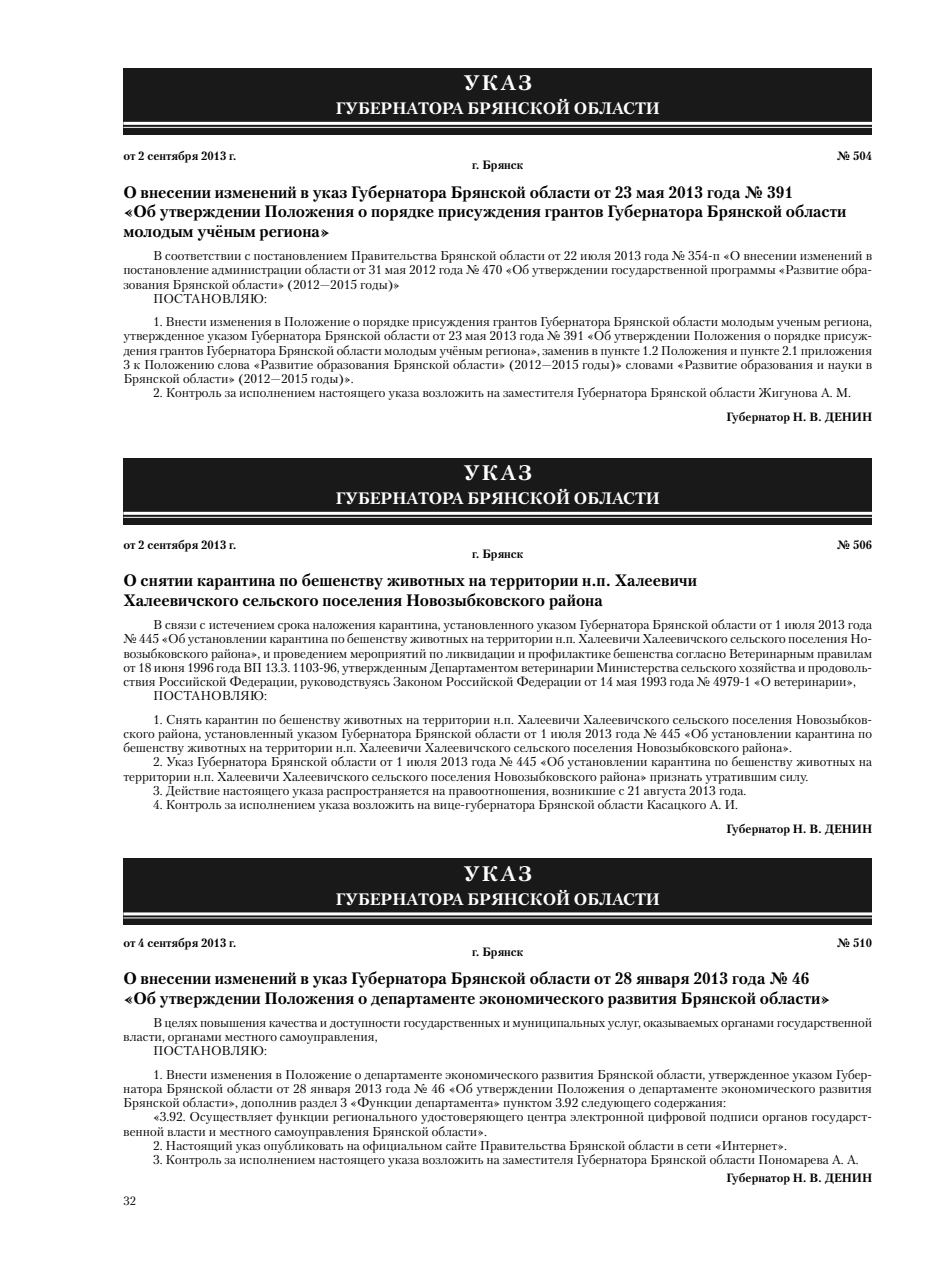
<style>
.page{position:relative;width:936px;height:1276px;background:#fff}
.page>*{position:absolute;margin:0;border:0;box-sizing:border-box;transform-origin:0 0}
.t1{font:700 21px "Petersburg C";letter-spacing:.1em;color:#fff}
.t2{font:700 16.5px/19.5px "Petersburg C";color:#000}
.t3{font:700 16.5px "Petersburg C";color:#fff}
.t4{font:12.75px/14.2px "Petersburg C";color:#000;text-align:justify}
.t5{font:700 12px "Petersburg C";color:#000}
.t6{font:12px "Petersburg C";color:#000}
</style>
<div class="page">
<div style="left:123px;top:68px;width:749px;height:67px;background:#191919"></div>
<hr style="left:123px;top:122px;width:749px;height:3px;background:#fff">
<hr style="left:123px;top:127px;width:749px;height:1px;background:#fff">
<div style="left:123px;top:458px;width:749px;height:66px;background:#191919"></div>
<hr style="left:123px;top:512px;width:749px;height:3px;background:#fff">
<hr style="left:123px;top:517px;width:749px;height:1px;background:#fff">
<div style="left:123px;top:858px;width:749px;height:67px;background:#191919"></div>
<hr style="left:123px;top:912px;width:749px;height:3px;background:#fff">
<hr style="left:123px;top:917px;width:749px;height:1px;background:#fff">
<h1 class="t1" style="left:463px;top:71px;width:70px">УКАЗ</h1>
<p class="t3" style="left:336px;top:99px;width:325px">ГУБЕРНАТОРА БРЯНСКОЙ ОБЛАСТИ</p>
<p class="t5" style="left:123px;top:149px;width:115px">от 2 сентября 2013 г.</p>
<p class="t5" style="left:836px;top:149px;width:37px">№ 504</p>
<p class="t5" style="left:472px;top:158px;width:53px">г. Брянск</p>
<p class="t2" style="left:123px;top:182px;width:724px">О внесении изменений в указ Губернатора Брянской области от 23 мая 2013 года № 391<br>«Об утверждении Положения о порядке присуждения грантов Губернатора Брянской области молодым учёным региона»</p>
<p class="t4" style="left:153px;top:248px;width:720px">В соответствии с постановлением Правительства Брянской области от 22 июля 2013 года № 354-п «О внесении изменений в</p>
<p class="t4" style="left:123px;top:263px;width:750px">постановление администрации области от 31 мая 2012 года № 470 «Об утверждении государственной программы «Развитие обра-</p>
<p class="t4" style="left:123px;top:277px;width:278px">зования Брянской области» (2012—2015 годы)»</p>
<p class="t4" style="left:153px;top:291px;width:115px">ПОСТАНОВЛЯЮ:</p>
<p class="t4" style="left:123px;top:314px;width:750px;text-indent:30px">1. Внести изменения в Положение о порядке присуждения грантов Губернатора Брянской области молодым ученым региона, утвержденное указом Губернатора Брянской области от 23 мая 2013 года № 391 «Об утверждении Положения о порядке присуж&shy;дения грантов Губернатора Брянской области молодым учёным региона», заменив в пункте 1.2 Положения и пункте 2.1 приложения 3 к Положению слова «Развитие образования Брянской области» (2012—2015 годы)» словами «Развитие образования и науки в Брянской области» (2012—2015 годы)».</p>
<p class="t4" style="left:153px;top:386px;width:699px">2. Контроль за исполнением настоящего указа возложить на заместителя Губернатора Брянской области Жигунова А. М.</p>
<p class="t5" style="left:726px;top:409px;width:147px">Губернатор Н. В. ДЕНИН</p>
<h1 class="t1" style="left:463px;top:461px;width:70px">УКАЗ</h1>
<p class="t3" style="left:336px;top:489px;width:325px">ГУБЕРНАТОРА БРЯНСКОЙ ОБЛАСТИ</p>
<p class="t5" style="left:123px;top:538px;width:115px">от 2 сентября 2013 г.</p>
<p class="t5" style="left:836px;top:538px;width:37px">№ 506</p>
<p class="t5" style="left:472px;top:547px;width:53px">г. Брянск</p>
<p class="t2" style="left:123px;top:571px;width:575px">О снятии карантина по бешенству животных на территории н.п. Халеевичи<br>Халеевичского сельского поселения Новозыбковского района</p>
<p class="t4" style="left:153px;top:617px;width:720px">В связи с истечением срока наложения карантина, установленного указом Губернатора Брянской области от 1 июля 2013 года</p>
<p class="t4" style="left:123px;top:632px;width:750px">№ 445 «Об установлении карантина по бешенству животных на территории н.п. Халеевичи Халеевичского сельского поселения Но-</p>
<p class="t4" style="left:123px;top:646px;width:750px">возыбковского района», и проведением мероприятий по ликвидации и профилактике бешенства согласно Ветеринарным правилам</p>
<p class="t4" style="left:123px;top:660px;width:750px">от 18 июня 1996 года ВП 13.3. 1103-96, утвержденным Департаментом ветеринарии Министерства сельского хозяйства и продоволь-</p>
<p class="t4" style="left:123px;top:674px;width:734px">ствия Российской Федерации, руководствуясь Законом Российской Федерации от 14 мая 1993 года № 4979-1 «О ветеринарии»,</p>
<p class="t4" style="left:153px;top:689px;width:115px">ПОСТАНОВЛЯЮ:</p>
<p class="t4" style="left:123px;top:712px;width:750px;text-indent:30px">1. Снять карантин по бешенству животных на территории н.п. Халеевичи Халеевичского сельского поселения Новозыбков&shy;ского района, установленный указом Губернатора Брянской области от 1 июля 2013 года № 445 «Об установлении карантина по бешенству животных на территории н.п. Халеевичи Халеевичского сельского поселения Новозыбковского района».</p>
<p class="t4" style="left:123px;top:755px;width:750px;text-indent:30px">2. Указ Губернатора Брянской области от 1 июля 2013 года № 445 «Об установлении карантина по бешенству животных на территории н.п. Халеевичи Халеевичского сельского поселения Новозыбковского района» признать утратившим силу.</p>
<p class="t4" style="left:153px;top:783px;width:594px">3. Действие настоящего указа распространяется на правоотношения, возникшие с 21 августа 2013 года.</p>
<p class="t4" style="left:153px;top:797px;width:586px">4. Контроль за исполнением указа возложить на вице-губернатора Брянской области Касацкого А. И.</p>
<p class="t5" style="left:726px;top:821px;width:147px">Губернатор Н. В. ДЕНИН</p>
<h1 class="t1" style="left:463px;top:861px;width:70px">УКАЗ</h1>
<p class="t3" style="left:336px;top:889px;width:325px">ГУБЕРНАТОРА БРЯНСКОЙ ОБЛАСТИ</p>
<p class="t5" style="left:123px;top:935px;width:115px">от 4 сентября 2013 г.</p>
<p class="t5" style="left:836px;top:935px;width:37px">№ 510</p>
<p class="t5" style="left:472px;top:944px;width:53px">г. Брянск</p>
<p class="t2" style="left:123px;top:968px;width:708px">О внесении изменений в указ Губернатора Брянской области от 28 января 2013 года № 46 «Об утверждении Положения о департаменте экономического развития Брянской области»</p>
<p class="t4" style="left:153px;top:1015px;width:720px">В целях повышения качества и доступности государственных и муниципальных услуг, оказываемых органами государственной</p>
<p class="t4" style="left:123px;top:1029px;width:256px">власти, органами местного самоуправления,</p>
<p class="t4" style="left:153px;top:1043px;width:115px">ПОСТАНОВЛЯЮ:</p>
<p class="t4" style="left:123px;top:1067px;width:750px;text-indent:30px">1. Внести изменения в Положение о департаменте экономического развития Брянской области, утвержденное указом Губер&shy;натора Брянской области от 28 января 2013 года № 46 «Об утверждении Положения о департаменте экономического развития Брянской области», дополнив раздел 3 «Функции департамента» пунктом 3.92 следующего содержания:</p>
<p class="t4" style="left:123px;top:1109px;width:750px;text-indent:30px">«3.92. Осуществляет функции регионального удостоверяющего центра электронной цифровой подписи органов государст&shy;венной власти и местного самоуправления Брянской области».</p>
<p class="t4" style="left:153px;top:1138px;width:635px">2. Настоящий указ опубликовать на официальном сайте Правительства Брянской области в сети «Интернет».</p>
<p class="t4" style="left:153px;top:1152px;width:707px">3. Контроль за исполнением настоящего указа возложить на заместителя Губернатора Брянской области Пономарева А. А.</p>
<p class="t5" style="left:726px;top:1171px;width:147px">Губернатор Н. В. ДЕНИН</p>
<p class="t6" style="left:123px;top:1194px;width:14px">32</p>
</div>
